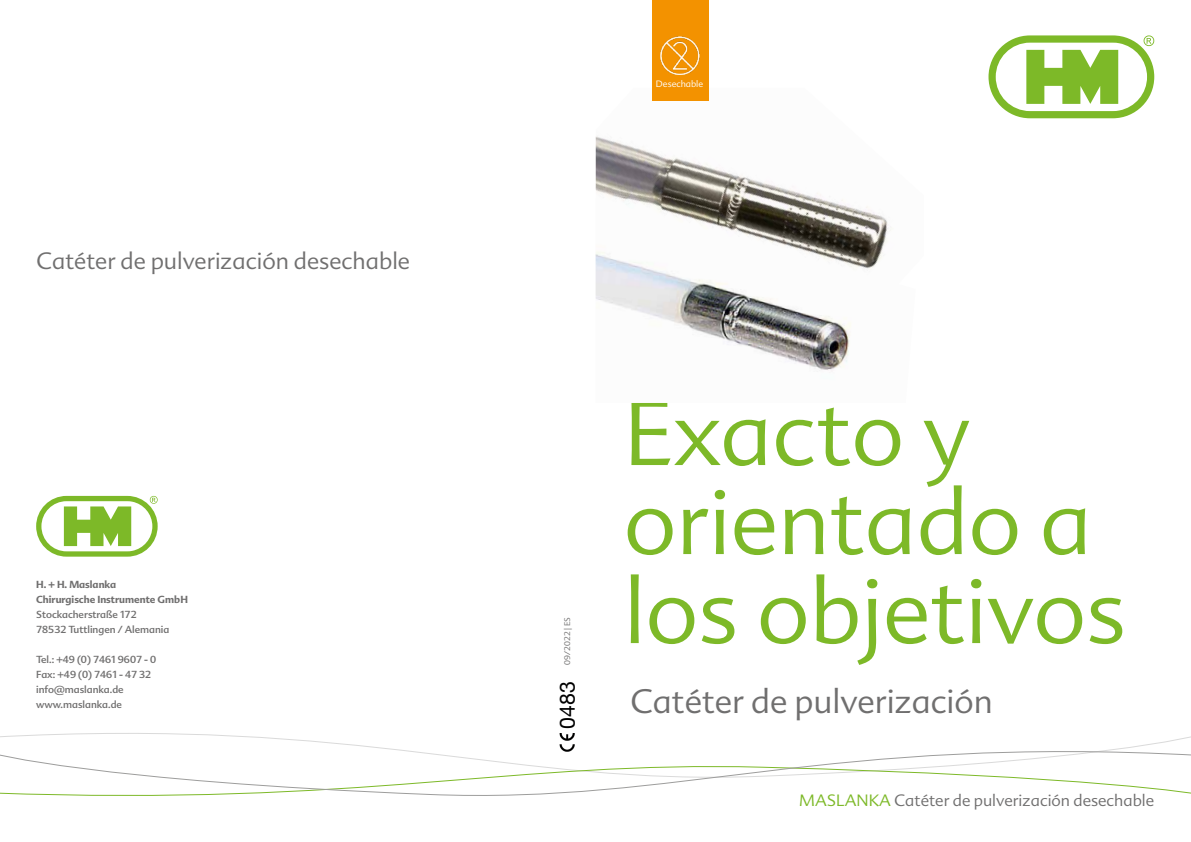
<style>
.page{position:relative;width:1191px;height:842px;background:#fff}
.page>*{position:absolute;margin:0;border:0;box-sizing:border-box;transform-origin:0 0}
.t1{font:300 90px/89px "Advert";color:#7db928}
.t2{font:300 33px "Advert";color:#706f6f}
.t3{font:300 23px "Advert";color:#706f6f}
.t4{font:21.3px "Helvetica Neue";color:#000}
.t5{font:300 16px "Advert";color:#706f6f}
.t6{font:10px/15px "Advert";color:#706f6f}
.t7{font:700 10px/15px "Advert";color:#706f6f}
.t8{font:300 9px "Advert";color:#fff}
.t9{font:300 8px "Advert";color:#706f6f}
.s1{color:#7db928}
</style>
<div class="page">
<svg style="left:36px;top:496px;width:122px;height:61px"></svg>
<svg style="left:0;top:735px;width:1191px;height:61px"></svg>
<svg style="left:988px;top:35px;width:166px;height:83px"></svg>
<div style="left:684px;top:794px;width:470px;height:12px;background:#fff"></div>
<img style="left:596px;top:88px;width:222px;height:110px">
<img style="left:595px;top:198px;width:296px;height:173px">
<div style="left:652px;top:0;width:56px;height:101px;background:#f39200"></div>
<img style="left:661px;top:37px;width:38px;height:38px">
<h3 class="t3" style="left:36px;top:248px;width:375px">Catéter de pulverización desechable</h3>
<p class="t7" style="left:36px;top:576px;width:153px">H. + H. Maslanka<br>Chirurgische Instrumente GmbH</p>
<p class="t6" style="left:36px;top:606px;width:135px">Stockacherstraße 172<br>78532 Tuttlingen / Alemania</p>
<p class="t6" style="left:36px;top:651px;width:122px">Tel.: +49 (0) 7461 9607 - 0<br>Fax: +49 (0) 7461 - 47 32 info@maslanka.de www.maslanka.de</p>
<p class="t8" style="left:656px;top:79px;width:49px">Desechable</p>
<p class="t9" style="left:563px;top:665px;width:49px;rotate:-90deg">09/2022 | ES</p>
<h3 class="t4" style="left:552px;top:728px;width:49px;rotate:-90deg">0483</h3>
<h1 class="t1" style="left:624px;top:390px;width:503px">Exacto y orientado a los objetivos</h1>
<h2 class="t2" style="left:630px;top:682px;width:364px">Catéter de pulverización</h2>
<h3 class="t5" style="left:799px;top:791px;width:357px"><span class="s1">MASLANKA</span> Catéter de pulverización desechable</h3>
</div>
